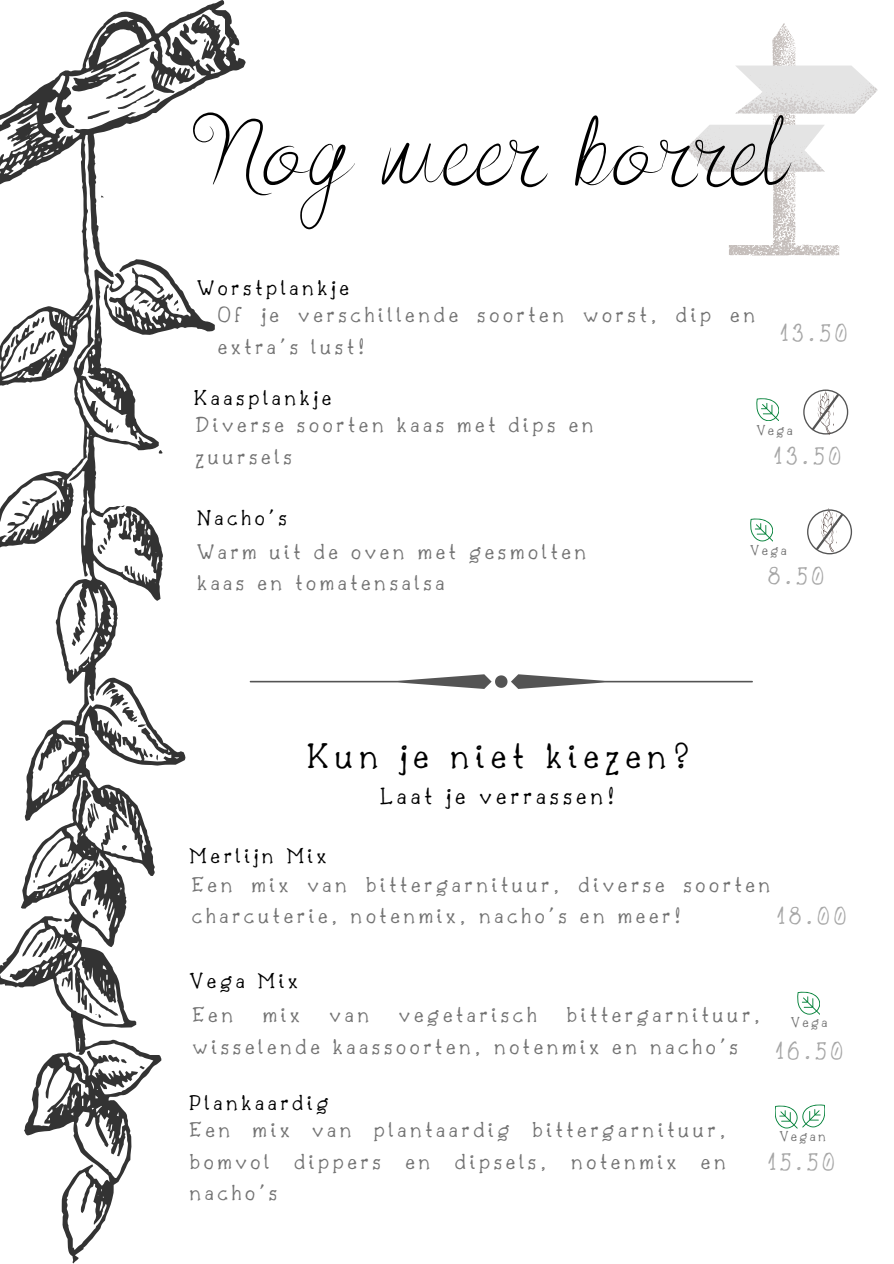
<style>
.page{position:relative;width:894px;height:1264px;background:#fff}
.page>*{position:absolute;margin:0;border:0;box-sizing:border-box;transform-origin:0 0}
.t1{font:113.1px "Alamanda";color:#000}
.t2{font:300 37.5px "Drukaatie Burti";letter-spacing:.16em;color:#000}
.t3{font:300 25.2px "Drukaatie Burti";letter-spacing:.16em;color:#a6a6a6}
.t4{font:300 24.75px "Drukaatie Burti";letter-spacing:.16em;color:#000}
.t5{font:300 22.8px/31.5px "Drukaatie Burti";letter-spacing:.16em;color:#737373}
.t6{font:300 22.8px "Drukaatie Burti";letter-spacing:.16em;color:#000}
.t7{font:300 15px "Drukaatie Burti";letter-spacing:.16em;color:#737373}
</style>
<div class="page">
<svg style="left:775px;top:1104px;width:49px;height:24px"></svg>
<svg style="left:686px;top:23px;width:191px;height:232px"></svg>
<svg style="left:756px;top:398px;width:22px;height:23px"></svg>
<svg style="left:803px;top:389px;width:45px;height:45px"></svg>
<svg style="left:807px;top:508px;width:44px;height:46px"></svg>
<svg style="left:797px;top:991px;width:22px;height:23px"></svg>
<svg style="left:0;top:0;width:245px;height:1263px"></svg>
<svg style="left:125px;top:565px;width:4px;height:10px"></svg>
<svg style="left:108px;top:1055px;width:19px;height:8px"></svg>
<svg style="left:98px;top:513px;width:20px;height:41px"></svg>
<svg style="left:159px;top:450px;width:3px;height:4px"></svg>
<svg style="left:139px;top:1065px;width:6px;height:4px"></svg>
<svg style="left:149px;top:754px;width:9px;height:6px"></svg>
<svg style="left:106px;top:689px;width:40px;height:38px"></svg>
<svg style="left:88px;top:61px;width:72px;height:59px"></svg>
<svg style="left:7px;top:490px;width:50px;height:43px"></svg>
<svg style="left:87px;top:802px;width:12px;height:26px"></svg>
<svg style="left:122px;top:844px;width:5px;height:7px"></svg>
<svg style="left:72px;top:599px;width:14px;height:47px"></svg>
<svg style="left:10px;top:317px;width:45px;height:45px"></svg>
<svg style="left:89px;top:1003px;width:12px;height:15px"></svg>
<svg style="left:48px;top:865px;width:9px;height:12px"></svg>
<svg style="left:32px;top:935px;width:21px;height:22px"></svg>
<svg style="left:180px;top:23px;width:18px;height:21px"></svg>
<svg style="left:80px;top:889px;width:18px;height:29px"></svg>
<svg style="left:83px;top:862px;width:7px;height:8px"></svg>
<svg style="left:99px;top:859px;width:6px;height:9px"></svg>
<svg style="left:103px;top:259px;width:112px;height:76px"></svg>
<svg style="left:750px;top:518px;width:22px;height:23px"></svg>
<svg style="left:250px;top:674px;width:502px;height:15px"></svg>
<p class="t1" style="left:192px;top:78px;width:599px">Nog meer borrel</p>
<p class="t6" style="left:197px;top:275px;width:153px">Worstplankje</p>
<h3 class="t5" style="left:218px;top:299px;width:538px">Of je verschillende soorten worst, dip en extra's lust!</h3>
<h3 class="t3" style="left:779px;top:318px;width:69px">13.50</h3>
<p class="t6" style="left:194px;top:385px;width:139px">Kaasplankje</p>
<h3 class="t5" style="left:195px;top:409px;width:399px">Diverse soorten kaas met dips en zuursels</h3>
<h3 class="t6" style="left:197px;top:505px;width:91px">Nacho's</h3>
<p class="t5" style="left:197px;top:535px;width:390px">Warm uit de oven met gesmolten kaas en tomatensalsa</p>
<p class="t2" style="left:307px;top:735px;width:384px">Kun je niet kiezen?</p>
<h3 class="t4" style="left:379px;top:782px;width:236px">Laat je verrassen!</h3>
<h3 class="t7" style="left:756px;top:421px;width:38px">Vega</h3>
<h3 class="t3" style="left:773px;top:442px;width:69px">13.50</h3>
<p class="t7" style="left:750px;top:542px;width:38px">Vega</p>
<h3 class="t3" style="left:767px;top:562px;width:58px">8.50</h3>
<h3 class="t6" style="left:189px;top:842px;width:138px">Merlijn Mix</h3>
<p class="t5" style="left:192px;top:868px;width:580px">Een mix van bittergarnituur, diverse soorten charcuterie, notenmix, nacho's en meer!</p>
<p class="t3" style="left:776px;top:901px;width:71px">18.00</p>
<h2 class="t6" style="left:189px;top:967px;width:110px">Vega Mix</h2>
<h3 class="t5" style="left:192px;top:998px;width:42px">Een</h3>
<h3 class="t5" style="left:263px;top:998px;width:38px">mix</h3>
<h3 class="t5" style="left:329px;top:998px;width:41px">van</h3>
<h3 class="t5" style="left:399px;top:998px;width:139px">vegetarisch</h3>
<h3 class="t5" style="left:192px;top:998px;width:569px;text-indent:374px">bittergarnituur, wisselende kaassoorten, notenmix en nacho's</h3>
<h3 class="t6" style="left:189px;top:1089px;width:140px">Plankaardig</h3>
<h3 class="t5" style="left:189px;top:1113px;width:537px;text-align:justify">Een mix van plantaardig bittergarnituur, bomvol dippers en dipsels, notenmix en nacho's</h3>
<h3 class="t7" style="left:790px;top:1013px;width:38px">Vega</h3>
<h1 class="t3" style="left:775px;top:1036px;width:69px">16.50</h1>
<p class="t7" style="left:779px;top:1127px;width:48px">Vegan</p>
<h3 class="t3" style="left:767px;top:1147px;width:68px">15.50</h3>
</div>
